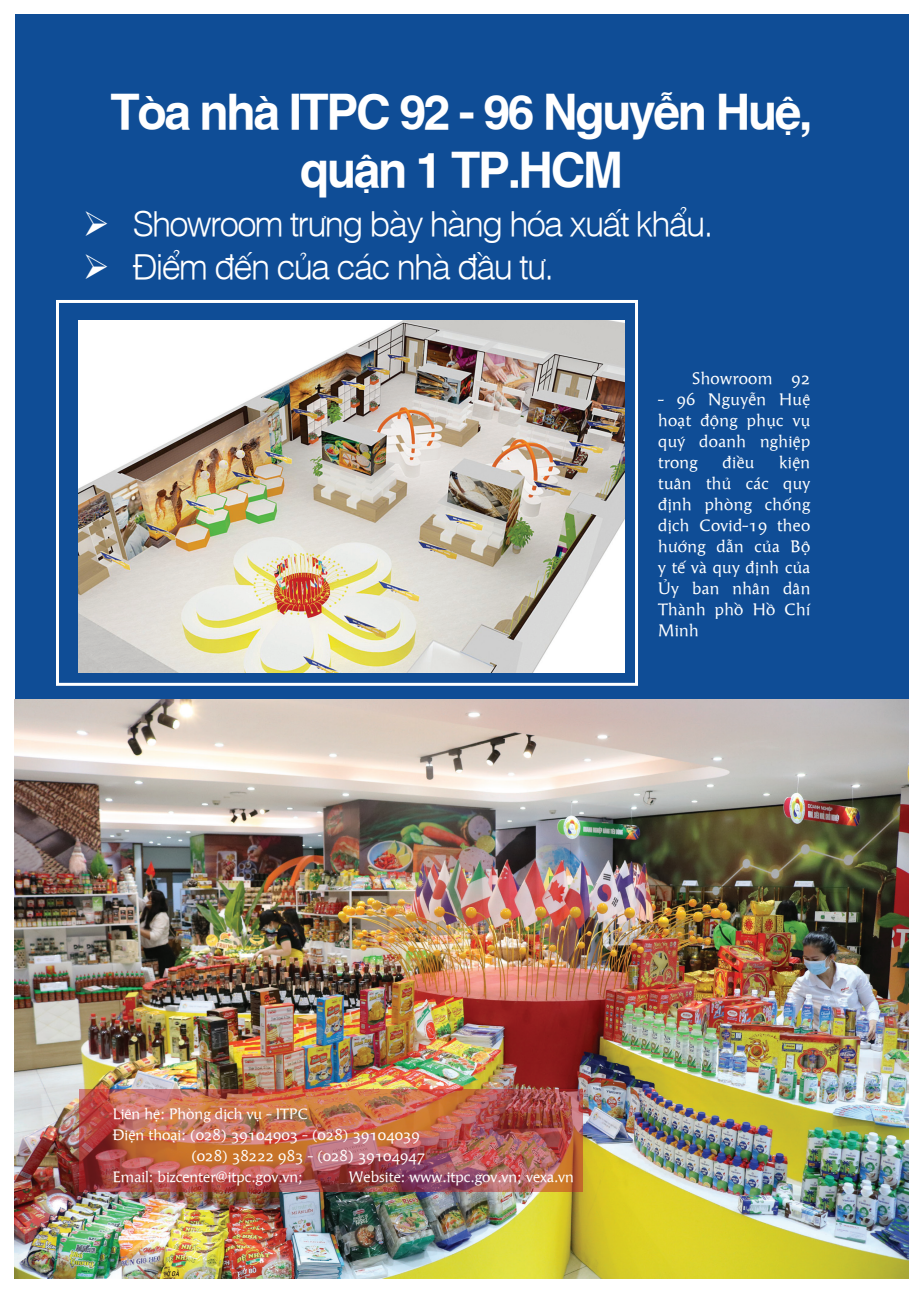
<style>
.page{position:relative;width:923px;height:1293px;background:#fff}
.page>*{position:absolute;margin:0;border:0;box-sizing:border-box;transform-origin:0 0}
.t1{font:700 48px "SFU Helvetica";letter-spacing:-.05em;color:#fff}
.t2{font:300 34.5px "SFU Helvetica";letter-spacing:-.05em;color:#fff}
.BODYTEXT_2020_vo_8_d{font:16.5px/21px "SFU Angie";letter-spacing:.02em;color:#fff;text-align:justify}
.BODYTEXT_2020_vo_8_d-2{font:15px "SFU Angie";color:#fff}
</style>
<div class="page">
<img style="left:15px;top:699px;width:893px;height:579px">
<div style="left:15px;top:15px;width:893px;height:684px;background:#0f4d96"></div>
<div style="left:56px;top:300px;width:582px;height:386px;border:3px solid #fff"></div>
<img style="left:79px;top:1089px;width:503px;height:103px">
<img style="left:79px;top:321px;width:545px;height:351px">
<p class="t1" style="left:110px;top:73px;width:703px">Tòa nhà ITPC 92 - 96 Nguyễn Huệ,</p>
<p class="t1" style="left:300px;top:131px;width:325px">quận 1 TP.HCM</p>
<p class="t2" style="left:133px;top:198px;width:582px">Showroom trưng bày hàng hóa xuất khẩu.</p>
<p class="t2" style="left:133px;top:240px;width:423px">Điểm đến của các nhà đầu tư.</p>
<p class="BODYTEXT_2020_vo_8_d" style="left:692px;top:366px;width:119px">Showroom 92</p>
<p class="BODYTEXT_2020_vo_8_d" style="left:658px;top:387px;width:154px">- 96 Nguyễn Huệ hoạt động phục vụ quý doanh nghiệp trong</p>
<p class="BODYTEXT_2020_vo_8_d" style="left:658px;top:450px;width:154px;text-indent:121px">kiện tuân thủ các quy định phòng chống dịch Covid-19 theo hướng dẫn của Bộ y tế và quy định của Ủy ban nhân dân Thành phồ Hồ Chí Minh</p>
<p class="BODYTEXT_2020_vo_8_d" style="left:722px;top:450px;width:33px">điều</p>
<p class="BODYTEXT_2020_vo_8_d-2" style="left:113px;top:1102px;width:197px">Liên hệ: Phòng dịch vụ - ITPC</p>
<p class="BODYTEXT_2020_vo_8_d-2" style="left:113px;top:1123px;width:309px">Điện thoại: (028) 39104903 - (028) 39104039</p>
<p class="BODYTEXT_2020_vo_8_d-2" style="left:191px;top:1144px;width:236px">(028) 38222 983 - (028) 39104947</p>
<p class="BODYTEXT_2020_vo_8_d-2" style="left:113px;top:1165px;width:191px">Email: bizcenter@itpc.gov.vn;</p>
<p class="BODYTEXT_2020_vo_8_d-2" style="left:349px;top:1165px;width:226px">Website: www.itpc.gov.vn; vexa.vn</p>
</div>
